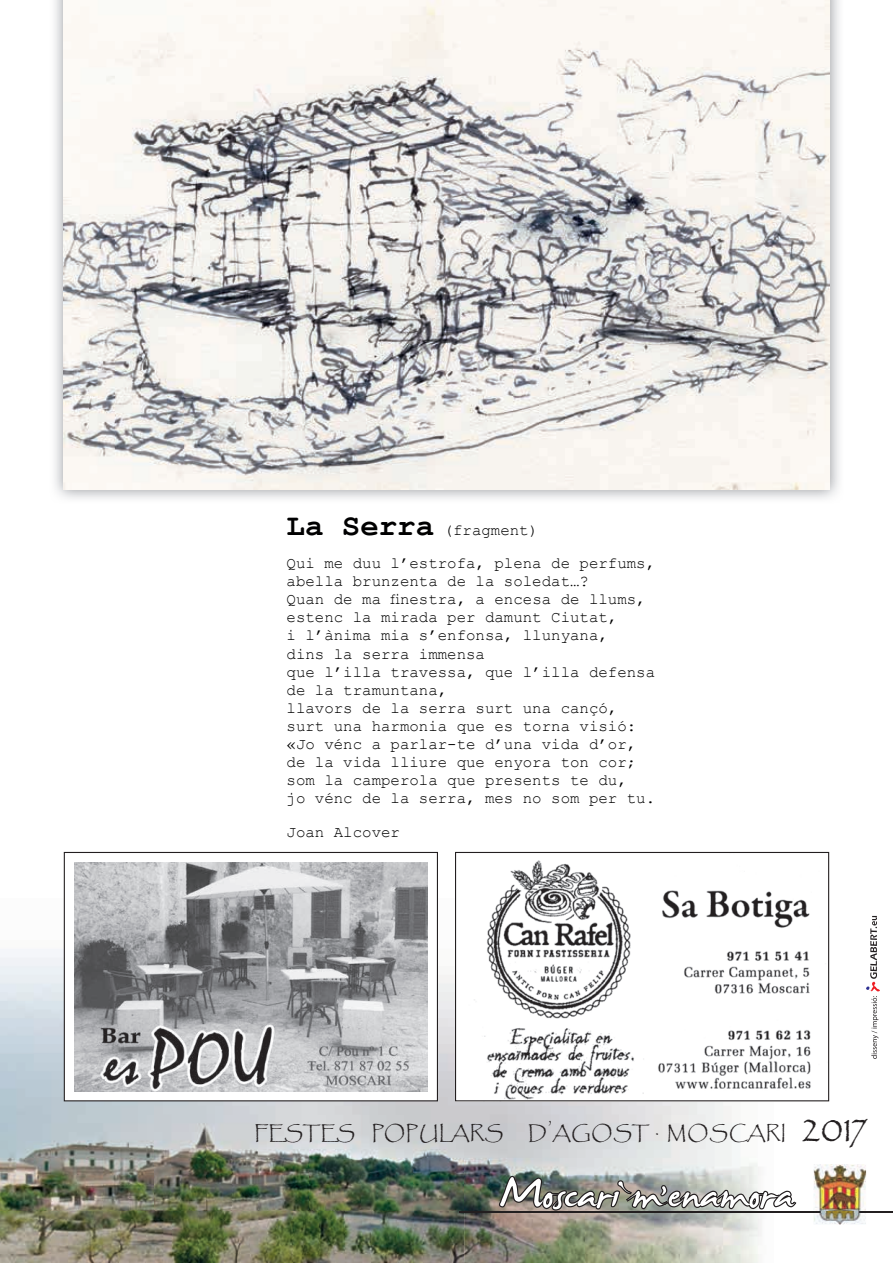
<style>
.page{position:relative;width:893px;height:1263px;background:#fff}
.page>*{position:absolute;margin:0;border:0;box-sizing:border-box;transform-origin:0 0}
.t1{font:66px "James Fajardo";color:#fff}
.t2{font:16.5px "Papyrus Std";letter-spacing:.06em;color:#231f20}
.t3{font:15.75px/18.1px "Courier New";color:#000001}
.s1{font-weight:700;font-size:30.75px}
.s2{font-size:33px}
</style>
<div class="page">
<img style="left:0;top:898px;width:774px;height:365px">
<hr style="left:459px;top:1211px;width:434px;height:2px;background:#231f20">
<svg style="left:497px;top:1173px;width:300px;height:38px;background:#898a86"></svg>
<img style="left:814px;top:1164px;width:52px;height:61px">
<img style="left:814px;top:1211px;width:52px;height:2px">
<svg style="left:64px;top:852px;width:374px;height:249px;background:#abacae"></svg>
<svg style="left:455px;top:852px;width:374px;height:249px"></svg>
<img style="left:54px;top:0;width:785px;height:499px">
<img style="left:64px;top:0;width:765px;height:489px">
<svg style="left:866px;top:916px;width:14px;height:143px"></svg>
<p class="t3" style="left:287px;top:513px;width:370px;line-height:33.2px"><span class="s1">La Serra</span> (fragment)<br>Qui me duu l’estrofa, plena de perfums,</p>
<p class="t3" style="left:287px;top:572px;width:370px">abella brunzenta de la soledat…?<br>Quan de ma finestra, a encesa de llums, estenc la mirada per damunt Ciutat,<br>i l’ànima mia s’enfonsa, llunyana,<br>dins la serra immensa<br>que l’illa travessa, que l’illa defensa de la tramuntana,<br>llavors de la serra surt una cançó, surt una harmonia que es torna visió: «Jo vénc a parlar-te d’una vida d’or, de la vida lliure que enyora ton cor; som la camperola que presents te du,<br>jo vénc de la serra, mes no som per tu.</p>
<p class="t3" style="left:287px;top:822px;width:115px">Joan Alcover</p>
<p class="t2" style="left:255px;top:1123px;width:250px">FESTES POPULARS</p>
<p class="t2" style="left:528px;top:1123px;width:339px">D’AGOST · MOSCARI <span class="s2">2017</span></p>
<h1 class="t1" style="left:499px;top:1161px;width:297px">Moscari m<sup>,</sup>enamora</h1>
</div>
